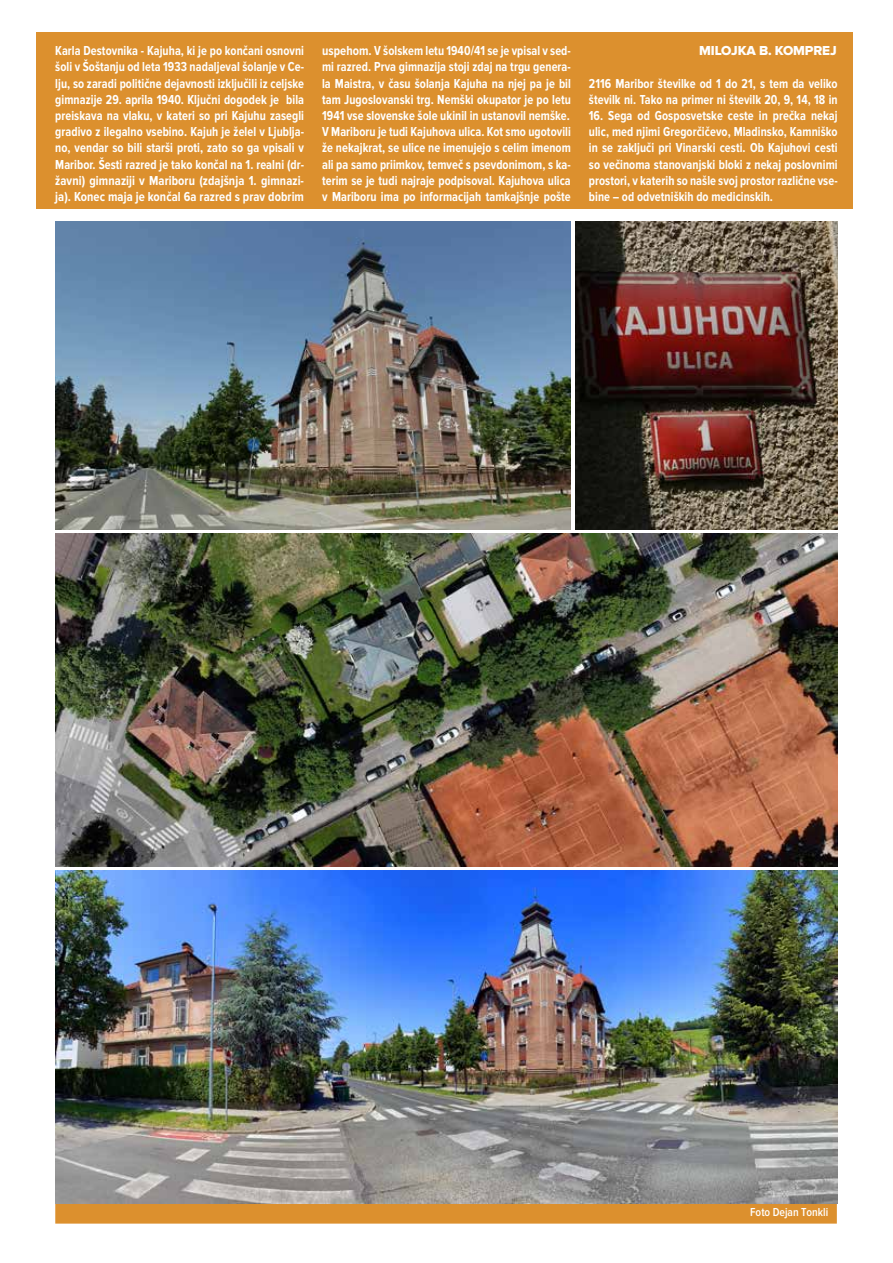
<style>
.page{position:relative;width:893px;height:1263px;background:#fff}
.page>*{position:absolute;margin:0;border:0;box-sizing:border-box;transform-origin:0 0}
.t1{font:700 13.5px/16.2px "Proxima Nova Cond";letter-spacing:.005em;color:#fff;text-align:justify;scale:.91 1}
.t2{font:700 13.5px/16.2px "Proxima Nova Cond";letter-spacing:.005em;color:#fff;text-align:justify;scale:.94 1}
.t3{font:13.5px "Proxima Nova Extrabld";letter-spacing:-.01em;color:#fff}
.t4{font:600 12px "Proxima Nova Cond";color:#fff}
</style>
<div class="page">
<div style="left:37px;top:32px;width:816px;height:176px;background:#dc902e"></div>
<div style="left:55px;top:1201px;width:782px;height:22px;background:#dc902e"></div>
<img style="left:55px;top:870px;width:783px;height:334px">
<img style="left:55px;top:533px;width:783px;height:333px">
<img style="left:575px;top:222px;width:263px;height:308px">
<img style="left:55px;top:222px;width:516px;height:308px">
<p class="t1" style="left:55px;top:43px;width:275px">Karla Destovnika - Kajuha, ki je po končani osnovni šoli v Šoštanju od leta 1933 nadaljeval šolanje v Ce&shy;lju, so zaradi politične dejavnosti izključili iz celjske gimnazije 29. aprila 1940. Ključni dogodek je bila preiskava na vlaku, v kateri so pri Kajuhu zasegli gradivo z ilegalno vsebino. Kajuh je želel v Ljublja&shy;no, vendar so bili starši proti, zato so ga vpisali v Maribor. Šesti razred je tako končal na 1. realni (dr&shy;žavni) gimnaziji v Mariboru (zdajšnja 1. gimnazi&shy;ja). Konec maja je končal 6a razred s prav dobrim</p>
<p class="t2" style="left:322px;top:43px;width:266px">uspehom. V šolskem letu 1940/41 se je vpisal v sed&shy;mi razred. Prva gimnazija stoji zdaj na trgu genera&shy;la Maistra, v času šolanja Kajuha na njej pa je bil tam Jugoslovanski trg. Nemški okupator je po letu 1941 vse slovenske šole ukinil in ustanovil nemške.<br>V Mariboru je tudi Kajuhova ulica. Kot smo ugotovili že nekajkrat, se ulice ne imenujejo s celim imenom ali pa samo priimkov, temveč s psevdonimom, s ka&shy;terim se je tudi najraje podpisoval. Kajuhova ulica v Mariboru ima po informacijah tamkajšnje pošte</p>
<p class="t3" style="left:699px;top:45px;width:139px">MILOJKA B. KOMPREJ</p>
<p class="t1" style="left:589px;top:76px;width:275px">2116 Maribor številke od 1 do 21, s tem da veliko številk ni. Tako na primer ni številk 20, 9, 14, 18 in</p>
<p class="t1" style="left:589px;top:108px;width:275px">16. Sega od Gosposvetske ceste in prečka nekaj ulic, med njimi Gregorčičevo, Mladinsko, Kamniško in se zaključi pri Vinarski cesti. Ob Kajuhovi cesti so večinoma stanovanjski bloki z nekaj poslovnimi prostori, v katerih so našle svoj prostor različne vse&shy;bine – od odvetniških do medicinskih.</p>
<p class="t4" style="left:750px;top:1207px;width:80px">Foto Dejan Tonkli</p>
</div>
